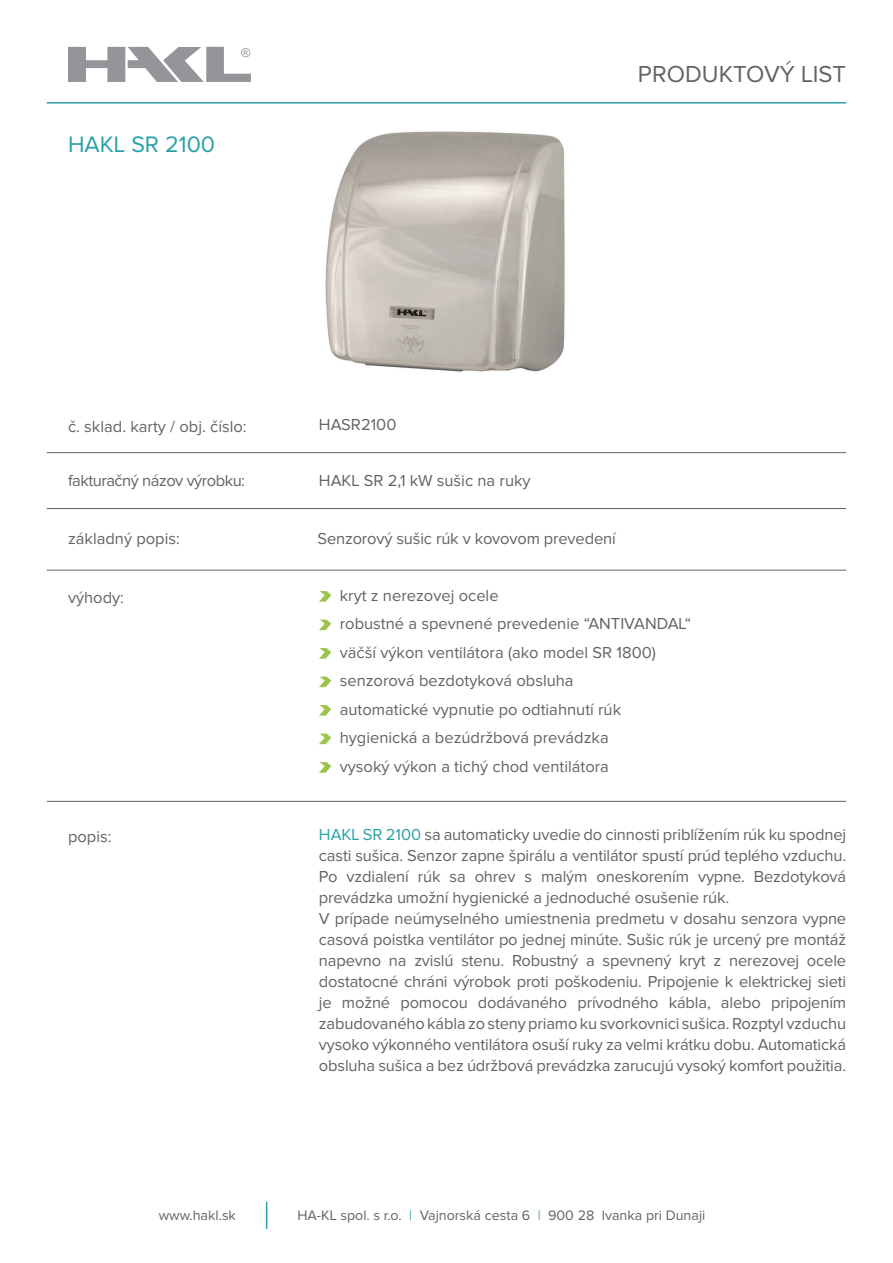
<style>
.page{position:relative;width:893px;height:1263px;background:#fff}
.page>*{position:absolute;margin:0;border:0;box-sizing:border-box;transform-origin:0 0}
.t1{font:24px "Proxima Nova";color:#636366}
.t2{font:23.25px "Proxima Nova";color:#2ba0a8}
.t3{font:16.5px/21px "Proxima Nova";letter-spacing:-.01em;color:#636366}
.t4{font:16.5px "Proxima Nova";letter-spacing:-.03em;color:#636366}
.t5{font:14.25px "Proxima Nova";color:#636366}
.s1{color:#2ba0a8}
</style>
<div class="page">
<svg style="left:266px;top:1202px;width:1px;height:27px"></svg>
<svg style="left:68px;top:47px;width:183px;height:35px"></svg>
<svg style="left:319px;top:591px;width:12px;height:11px"></svg>
<svg style="left:319px;top:619px;width:12px;height:11px"></svg>
<svg style="left:319px;top:648px;width:12px;height:11px"></svg>
<svg style="left:319px;top:676px;width:12px;height:11px"></svg>
<svg style="left:319px;top:705px;width:12px;height:11px"></svg>
<svg style="left:319px;top:733px;width:12px;height:11px"></svg>
<svg style="left:319px;top:762px;width:12px;height:11px"></svg>
<hr style="left:47px;top:801px;width:799px;height:1px;background:#636366">
<hr style="left:47px;top:570px;width:799px;height:1px;background:#636366">
<hr style="left:47px;top:508px;width:799px;height:1px;background:#636366">
<hr style="left:47px;top:452px;width:799px;height:1px;background:#636366">
<hr style="left:47px;top:102px;width:799px;height:2px;background:#2ba0a8">
<img style="left:325px;top:131px;width:240px;height:241px">
<h2 class="t2" style="left:68px;top:134px;width:149px">HAKL SR 2100</h2>
<h1 class="t1" style="left:638px;top:63px;width:210px">PRODUKTOVÝ LIST</h1>
<p class="t3" style="left:68px;top:417px;width:180px">č. sklad. karty / obj. číslo:</p>
<p class="t4" style="left:68px;top:473px;width:178px">fakturačný názov výrobku:</p>
<p class="t3" style="left:319px;top:414px;width:79px">HASR2100</p>
<p class="t3" style="left:319px;top:471px;width:213px">HAKL SR 2,1 kW sušic na ruky</p>
<p class="t3" style="left:68px;top:528px;width:113px">základný popis:</p>
<p class="t3" style="left:317px;top:528px;width:300px">Senzorový sušic rúk v kovovom prevedení</p>
<p class="t3" style="left:68px;top:587px;width:58px">výhody:</p>
<p class="t3" style="left:68px;top:826px;width:45px">popis:</p>
<p class="t3" style="left:340px;top:581px;width:353px;line-height:28.5px">kryt z nerezovej ocele<br>robustné a spevnené prevedenie “ANTIVANDAL“ väčší výkon ventilátora (ako model SR 1800) senzorová bezdotyková obsluha<br>automatické vypnutie po odtiahnutí rúk hygienická a bezúdržbová prevádzka<br>vysoký výkon a tichý chod ventilátora</p>
<p class="t3" style="left:319px;top:824px;width:529px"><span class="s1">HAKL SR 2100</span> sa automaticky uvedie do cinnosti priblížením rúk ku spodnej casti sušica. Senzor zapne špirálu a ventilátor spustí prúd teplého vzduchu.<br>Po vzdialení rúk sa ohrev s malým oneskorením vypne. Bezdotyková prevádzka umožní hygienické a jednoduché osušenie rúk.<br>V prípade neúmyselného umiestnenia predmetu v dosahu senzora vypne casová poistka ventilátor po jednej minúte. Sušic rúk je urcený pre montáž napevno na zvislú stenu. Robustný a spevnený kryt z nerezovej ocele dostatocné chráni výrobok proti poškodeniu. Pripojenie k elektrickej sieti je možné pomocou dodávaného prívodného kábla, alebo pripojením zabudovaného kábla zo steny priamo ku svorkovnici sušica. Rozptyl vzduchu vysoko výkonného ventilátora osuší ruky za velmi krátku dobu. Automatická obsluha sušica a bez údržbová prevádzka zarucujú vysoký komfort použitia.</p>
<p class="t5" style="left:159px;top:1208px;width:79px">www.hakl.sk</p>
<p class="t5" style="left:297px;top:1208px;width:410px">HA-KL spol. s r.o. <span class="s1">|</span> Vajnorská cesta 6 <span class="s1">|</span> 900 28 Ivanka pri Dunaji</p>
</div>
